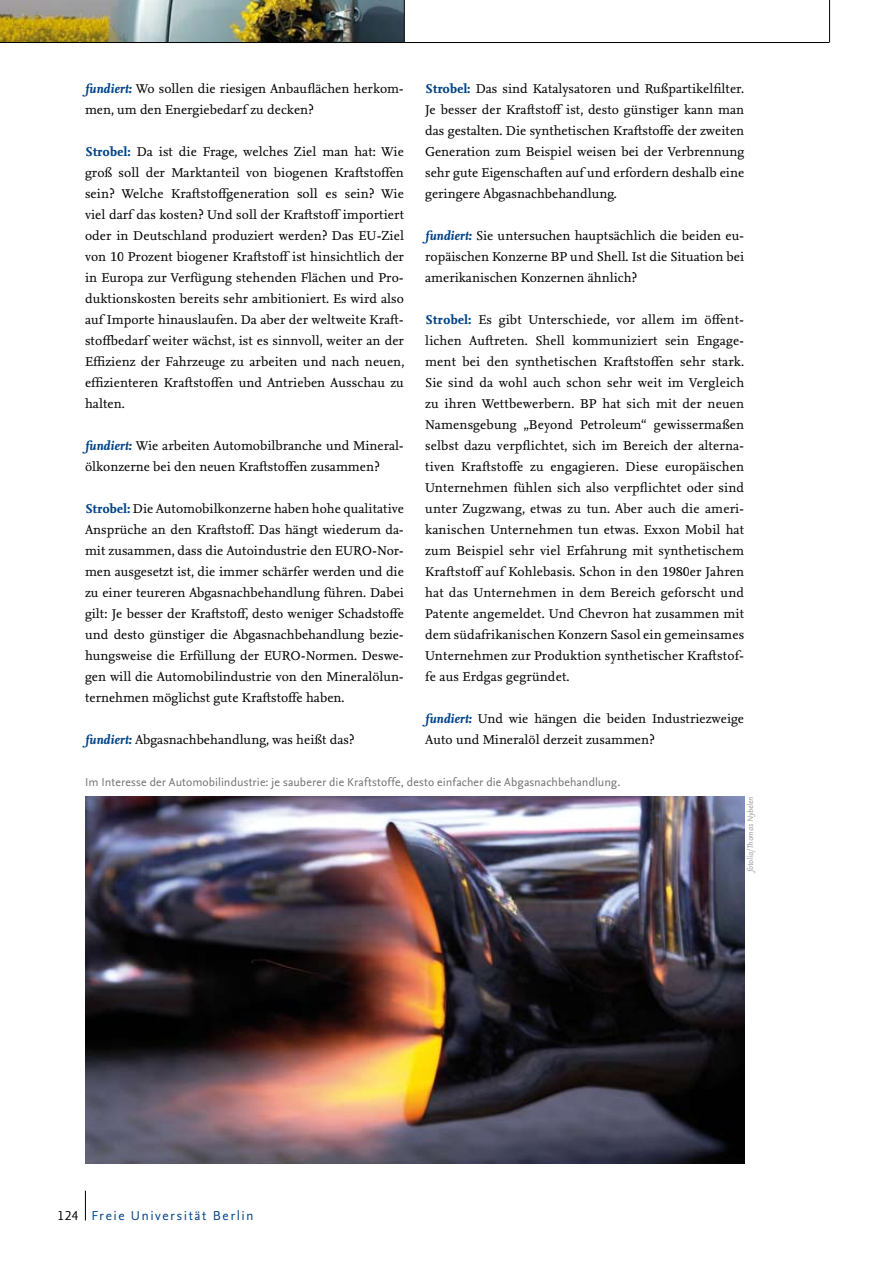
<style>
.page{position:relative;width:893px;height:1263px;background:#fff}
.page>*{position:absolute;margin:0;border:0;box-sizing:border-box;transform-origin:0 0}
.t1{font:13.5px "Nexus Sans OT";letter-spacing:.11em;color:#004489}
.t2{font:13.35px/21px "Nexus Serif TF";color:#000;text-align:justify}
.t3{font:12px "Nexus Sans OT";letter-spacing:.01em;color:#707173}
.t4{font:italic 8.25px "Nexus Sans OT";color:#9c9d9f}
.s1{font-weight:700;font-style:italic;color:#004489}
.s2{font-weight:700;color:#004489}
.s3{color:#000}
</style>
<div class="page">
<img style="left:85px;top:797px;width:659px;height:367px">
<img style="left:0;top:0;width:404px;height:42px">
<hr style="left:0;top:42px;width:829px;height:1px;background:#000">
<hr style="left:404px;top:0;width:1px;height:43px;background:#000">
<hr style="left:829px;top:0;width:1px;height:43px;background:#000">
<svg style="left:85px;top:1191px;width:1px;height:29px"></svg>
<p class="t2" style="left:85px;top:78px;width:320px"><span class="s1">fundiert:</span> Wo sollen die riesigen Anbauflächen herkom&shy;men, um den Energiebedarf zu decken?</p>
<p class="t2" style="left:85px;top:141px;width:321px"><span class="s2">Strobel:</span> Da ist die Frage, welches Ziel man hat: Wie groß soll der Marktanteil von biogenen Kraftstoffen sein? Welche Kraftstoffgeneration soll es sein? Wie viel darf das kosten? Und soll der Kraftstoff importiert oder in Deutschland produziert werden? Das EU-Ziel von 10 Prozent biogener Kraftstoff ist hinsichtlich der in Europa zur Verfügung stehenden Flächen und Pro&shy;duktionskosten bereits sehr ambitioniert. Es wird also auf Importe hinauslaufen. Da aber der weltweite Kraft&shy;stoffbedarf weiter wächst, ist es sinnvoll, weiter an der Effizienz der Fahrzeuge zu arbeiten und nach neuen, effizienteren Kraftstoffen und Antrieben Ausschau zu halten.</p>
<p class="t2" style="left:85px;top:435px;width:320px"><span class="s1">fundiert:</span> Wie arbeiten Automobilbranche und Mineral&shy;ölkonzerne bei den neuen Kraftstoffen zusammen?</p>
<p class="t2" style="left:85px;top:498px;width:320px"><span class="s2">Strobel:</span> Die Automobilkonzerne haben hohe qualitative Ansprüche an den Kraftstoff. Das hängt wiederum da&shy;mit zusammen, dass die Autoindustrie den EURO-Nor&shy;men ausgesetzt ist, die immer schärfer werden und die zu einer teureren Abgasnachbehandlung führen. Dabei gilt: Je besser der Kraftstoff, desto weniger Schadstoffe und desto günstiger die Abgasnachbehandlung bezie&shy;hungsweise die Erfüllung der EURO-Normen. Deswe&shy;gen will die Automobilindustrie von den Mineralölun&shy;ternehmen möglichst gute Kraftstoffe haben.</p>
<p class="t2" style="left:85px;top:729px;width:271px"><span class="s1">fundiert:</span> Abgasnachbehandlung, was heißt das?</p>
<p class="t2" style="left:425px;top:78px;width:320px"><span class="s2">Strobel:</span> Das sind Katalysatoren und Rußpartikelfilter.<br>Je besser der Kraftstoff ist, desto günstiger kann man das gestalten. Die synthetischen Kraftstoffe der zweiten Generation zum Beispiel weisen bei der Verbrennung sehr gute Eigenschaften auf und erfordern deshalb eine geringere Abgasnachbehandlung.</p>
<p class="t2" style="left:425px;top:225px;width:320px"><span class="s1">fundiert:</span> Sie untersuchen hauptsächlich die beiden eu&shy;ropäischen Konzerne BP und Shell. Ist die Situation bei amerikanischen Konzernen ähnlich?</p>
<p class="t2" style="left:425px;top:309px;width:321px"><span class="s2">Strobel:</span> Es gibt Unterschiede, vor allem im öffent&shy;lichen Auftreten. Shell kommuniziert sein Engage&shy;ment bei den synthetischen Kraftstoffen sehr stark.<br>Sie sind da wohl auch schon sehr weit im Vergleich zu ihren Wettbewerbern. BP hat sich mit der neuen Namensgebung „Beyond Petroleum“ gewissermaßen selbst dazu verpflichtet, sich im Bereich der alterna&shy;tiven Kraftstoffe zu engagieren. Diese europäischen Unternehmen fühlen sich also verpflichtet oder sind unter Zugzwang, etwas zu tun. Aber auch die ameri&shy;kanischen Unternehmen tun etwas. Exxon Mobil hat zum Beispiel sehr viel Erfahrung mit synthetischem Kraftstoff auf Kohlebasis. Schon in den 1980er Jahren hat das Unternehmen in dem Bereich geforscht und Patente angemeldet. Und Chevron hat zusammen mit dem südafrikanischen Konzern Sasol ein gemeinsames Unternehmen zur Produktion synthetischer Kraftstof&shy;fe aus Erdgas gegründet.</p>
<p class="t2" style="left:425px;top:708px;width:320px"><span class="s1">fundiert:</span> Und wie hängen die beiden Industriezweige<br>Auto und Mineralöl derzeit zusammen?</p>
<p class="t3" style="left:85px;top:774px;width:537px">Im Interesse der Automobilindustrie: je sauberer die Kraftstoffe, desto einfacher die Abgasnachbehandlung.</p>
<p class="t1" style="left:57px;top:1207px;width:198px"><span class="s3">124</span> Freie Universität Berlin</p>
<p class="t4" style="left:745px;top:872px;width:77px;rotate:-90deg">fotolia/Thomas Nybelen</p>
</div>
